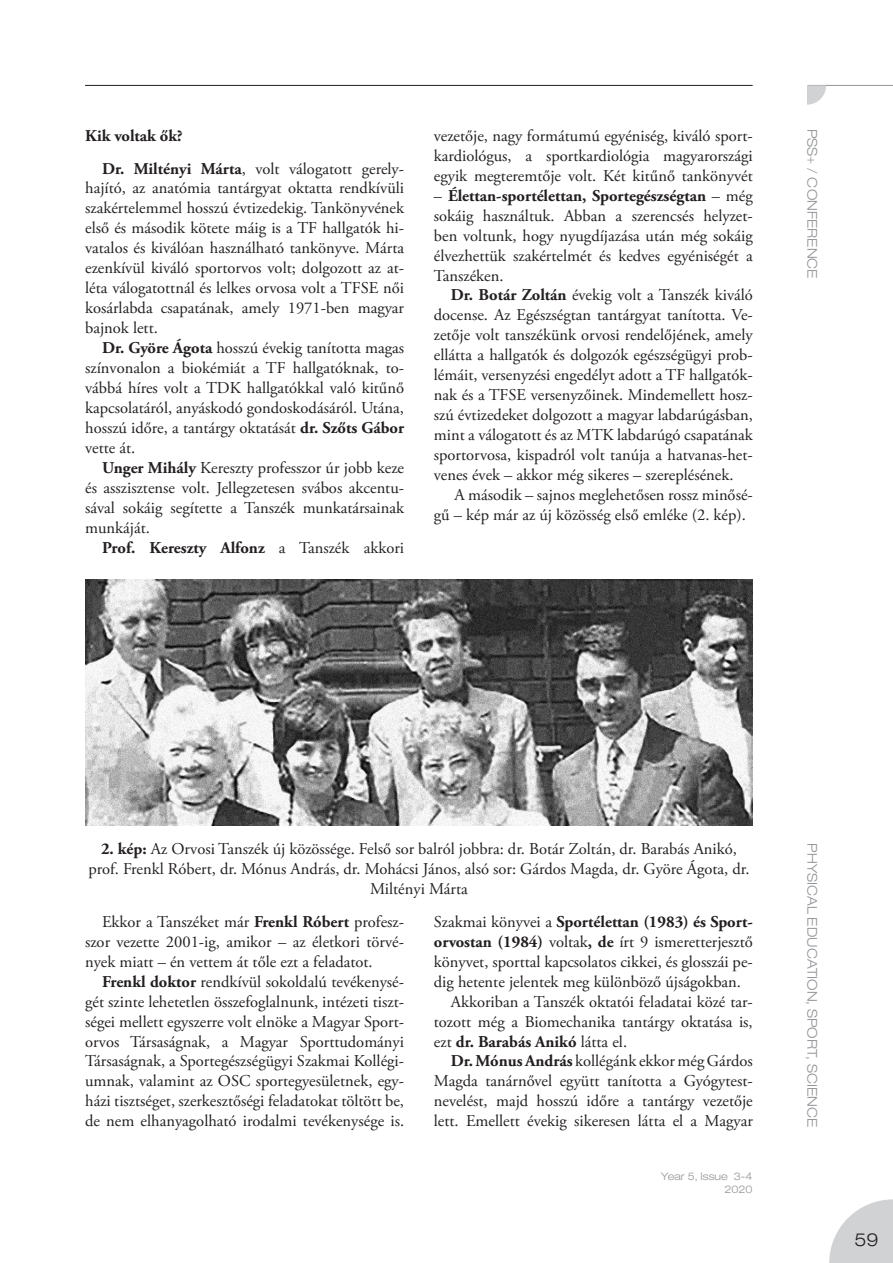
<style>
.page{position:relative;width:893px;height:1263px;background:#fff}
.page>*{position:absolute;margin:0;border:0;box-sizing:border-box;transform-origin:0 0}
.t1{font:300 expanded 18px "Helvetica Neue LT Pro";color:#231f20}
.cikk_szövege{font:16.5px/20px "Adobe Garamond Pro";color:#231f20;text-align:justify}
.ábra_címe{font:16.5px/20px "Adobe Garamond Pro";color:#231f20;text-align:center}
.cikk_szövege-2{font:700 16.5px "Adobe Garamond Pro";color:#231f20}
.cikk__fejezet_1{font:700 16.5px "Adobe Garamond Pro";color:#231f20}
.t2{font:300 expanded 13.5px "Helvetica Neue LT Pro";color:#939598}
.t3{font:300 expanded 10.5px/12.6px "Helvetica Neue LT Pro";color:#939598;text-align:right}
.s1{font-weight:700}
.s2{font-weight:400}
</style>
<div class="page">
<svg style="left:829px;top:1199px;width:64px;height:64px"></svg>
<hr style="left:85px;top:85px;width:668px;height:1px;background:#231f20">
<hr style="left:807px;top:85px;width:86px;height:1px;background:#939598">
<svg style="left:807px;top:85px;width:19px;height:20px"></svg>
<img style="left:85px;top:579px;width:667px;height:246px">
<p class="cikk__fejezet_1" style="left:85px;top:126px;width:99px">Kik voltak ők?</p>
<p class="cikk_szövege" style="left:85px;top:159px;width:320px;text-indent:17px"><span class="s1">Dr. Miltényi Márta</span>, volt válogatott gerely&shy;hajító, az anatómia tantárgyat oktatta rendkívüli szakértelemmel hosszú évtizedekig. Tankönyvének első és második kötete máig is a TF hallgatók hi&shy;vatalos és kiválóan használható tankönyve. Márta ezenkívül kiváló sportorvos volt; dolgozott az at&shy;léta válogatottnál és lelkes orvosa volt a TFSE női kosárlabda csapatának, amely 1971-ben magyar bajnok lett.</p>
<p class="cikk_szövege" style="left:85px;top:338px;width:320px;text-indent:17px"><span class="s1">Dr. Györe Ágota</span> hosszú évekig tanította magas színvonalon a biokémiát a TF hallgatóknak, to&shy;vábbá híres volt a TDK hallgatókkal való kitűnő kapcsolatáról, anyáskodó gondoskodásáról. Utána, hosszú időre, a tantárgy oktatását <span class="s1">dr. Szőts Gábor </span>vette át.</p>
<p class="cikk_szövege" style="left:85px;top:458px;width:320px;text-indent:17px"><span class="s1">Unger Mihály</span> Kereszty professzor úr jobb keze és asszisztense volt. Jellegzetesen svábos akcentu&shy;sával sokáig segítette a Tanszék munkatársainak munkáját.</p>
<p class="cikk_szövege-2" style="left:102px;top:538px;width:303px">Prof. Kereszty Alfonz <span class="s2">a Tanszék akkori</span></p>
<p class="cikk_szövege" style="left:434px;top:126px;width:320px">vezetője, nagy formátumú egyéniség, kiváló sport&shy;kardiológus, a sportkardiológia magyarországi egyik megteremtője volt. Két kitűnő tankönyvét</p>
<p class="cikk_szövege" style="left:434px;top:186px;width:320px">– <span class="s1">Élettan-sportélettan, Sportegészségtan</span> – még sokáig használtuk. Abban a szerencsés helyzet&shy;ben voltunk, hogy nyugdíjazása után még sokáig élvezhettük szakértelmét és kedves egyéniségét a Tanszéken.</p>
<p class="cikk_szövege" style="left:434px;top:286px;width:320px;text-indent:17px"><span class="s1">Dr. Botár Zoltán</span> évekig volt a Tanszék kiváló docense. Az Egészségtan tantárgyat tanította. Ve&shy;zetője volt tanszékünk orvosi rendelőjének, amely ellátta a hallgatók és dolgozók egészségügyi prob&shy;lémáit, versenyzési engedélyt adott a TF hallgatók&shy;nak és a TFSE versenyzőinek. Mindemellett hos - szú évtizedeket dolgozott a magyar labdarúgásban, mint a válogatott és az MTK labdarúgó csapatának sportorvosa, kispadról volt tanúja a hatvanas-het&shy;venes évek – akkor még sikeres – szereplésének.</p>
<p class="cikk_szövege" style="left:434px;top:485px;width:320px;text-indent:20px">A második – sajnos meglehetősen rossz minősé&shy;gű – kép már az új közösség első emléke (2. kép).</p>
<p class="t2" style="left:820px;top:129px;width:151px;rotate:90deg">PSS+ / CONFERENCE</p>
<p class="ábra_címe" style="left:88px;top:839px;width:662px"><span class="s1">2. kép:</span> Az Orvosi Tanszék új közössége. Felső sor balról jobbra: dr. Botár Zoltán, dr. Barabás Anikó, prof. Frenkl Róbert, dr. Mónus András, dr. Mohácsi János, alsó sor: Gárdos Magda, dr. Györe Ágota, dr.<br>Miltényi Márta</p>
<p class="cikk_szövege" style="left:85px;top:912px;width:320px;text-indent:17px">Ekkor a Tanszéket már <span class="s1">Frenkl Róbert</span> profes - szor vezette 2001-ig, amikor – az életkori törvé&shy;nyek miatt – én vettem át tőle ezt a feladatot.</p>
<p class="cikk_szövege" style="left:85px;top:972px;width:320px;text-indent:17px"><span class="s1">Frenkl doktor</span> rendkívül sokoldalú tevékenysé&shy;gét szinte lehetetlen összefoglalnunk, intézeti tiszt&shy;ségei mellett egyszerre volt elnöke a Magyar Sport&shy;orvos Társaságnak, a Magyar Sporttudományi Társaságnak, a Sportegészségügyi Szakmai Kollégi&shy;umnak, valamint az OSC sportegyesületnek, egy&shy;házi tisztséget, szerkesztőségi feladatokat töltött be, de nem elhanyagolható irodalmi tevékenysége is.</p>
<p class="cikk_szövege" style="left:434px;top:912px;width:320px">Szakmai könyvei a <span class="s1">Sportélettan (1983) és Sport&shy;orvostan (1984)</span> voltak<span class="s1">, de</span> írt 9 ismeretterjesztő könyvet, sporttal kapcsolatos cikkei, és glosszái pe&shy;dig hetente jelentek meg különböző újságokban.</p>
<p class="cikk_szövege" style="left:434px;top:992px;width:320px;text-indent:17px">Akkoriban a Tanszék oktatói feladatai közé tar&shy;tozott még a Biomechanika tantárgy oktatása is, ezt <span class="s1">dr. Barabás Anikó</span> látta el.</p>
<p class="cikk_szövege" style="left:434px;top:1052px;width:320px;text-indent:17px"><span class="s1">Dr. Mónus András</span> kollégánk ekkor még Gárdos Magda tanárnővel együtt tanította a Gyógytest&shy;nevelést, majd hosszú időre a tantárgy vezetője lett. Emellett évekig sikeresen látta el a Magyar</p>
<p class="t3" style="left:661px;top:1170px;width:93px">Year 5, Issue 3-4<br>2020</p>
<p class="t2" style="left:820px;top:843px;width:285px;rotate:90deg">PHYSICAL EDUCATION, SPORT, SCIENCE</p>
<p class="t1" style="left:855px;top:1229px;width:26px">59</p>
</div>
